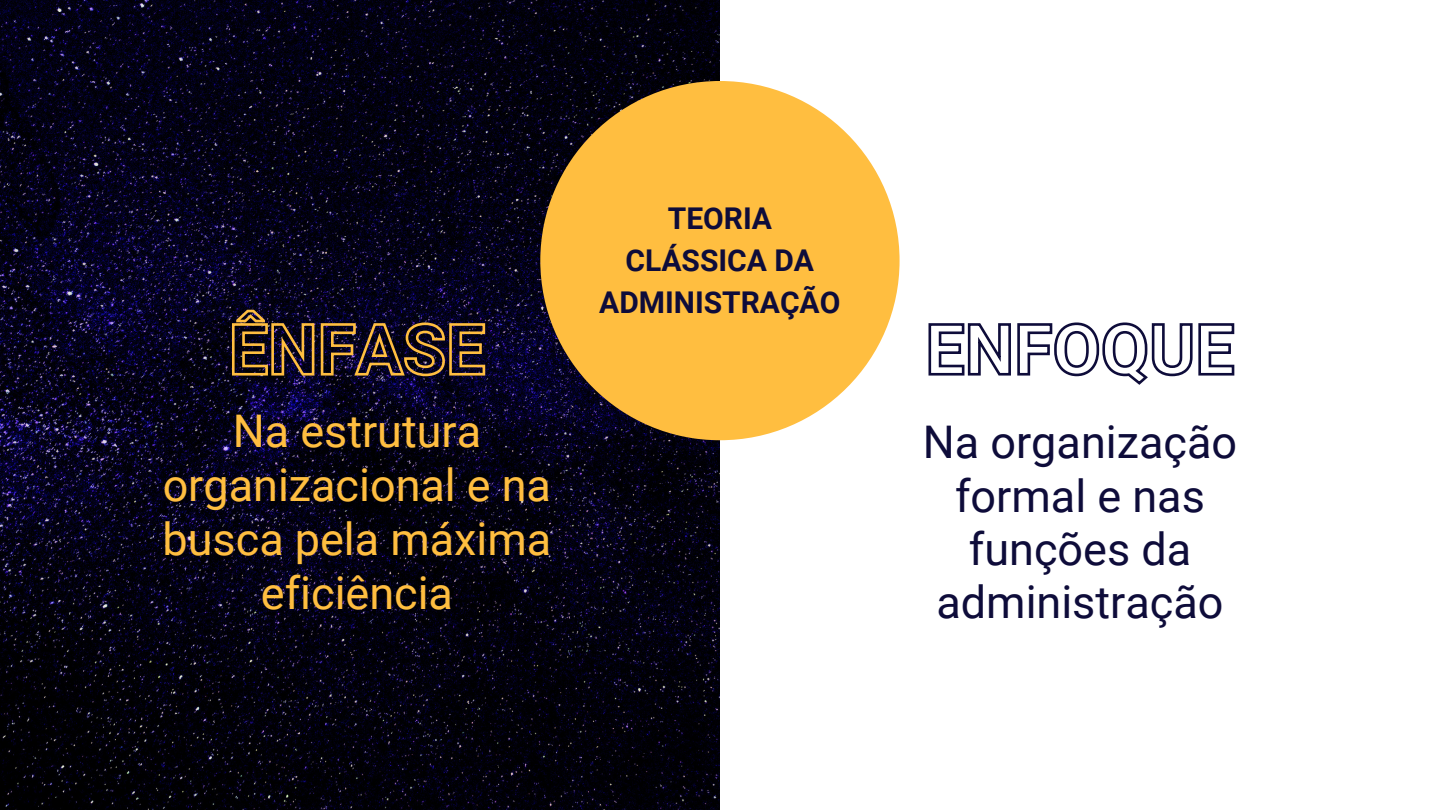
<style>
.page{position:relative;width:1440px;height:810px;background:#fff}
.page>*{position:absolute;margin:0;border:0;box-sizing:border-box;transform-origin:0 0}
.t1{font:45px/54px "Roboto";color:#ffbe40;text-align:center}
.t2{font:45px/53.2px "Roboto";color:#0e0c3a;text-align:center}
.t3{font:700 30px/42px "Roboto";color:#0e0c3a;text-align:center}
</style>
<div class="page">
<img style="left:0;top:0;width:720px;height:810px">
<div style="left:540px;top:81px;width:360px;height:359px;background:#ffbe40;border-radius:50%"></div>
<svg style="left:231px;top:308px;width:256px;height:70px;background:#3e2e29"></svg>
<svg style="left:928px;top:322px;width:307px;height:63px"></svg>
<p class="t3" style="left:599px;top:198px;width:243px">TEORIA<br>CLÁSSICA DA<br>ADMINISTRAÇÃO</p>
<p class="t1" style="left:163px;top:405px;width:390px">Na estrutura organizacional e na busca pela máxima eficiência</p>
<p class="t2" style="left:923px;top:416px;width:316px">Na organização formal e nas funções da administração</p>
</div>
